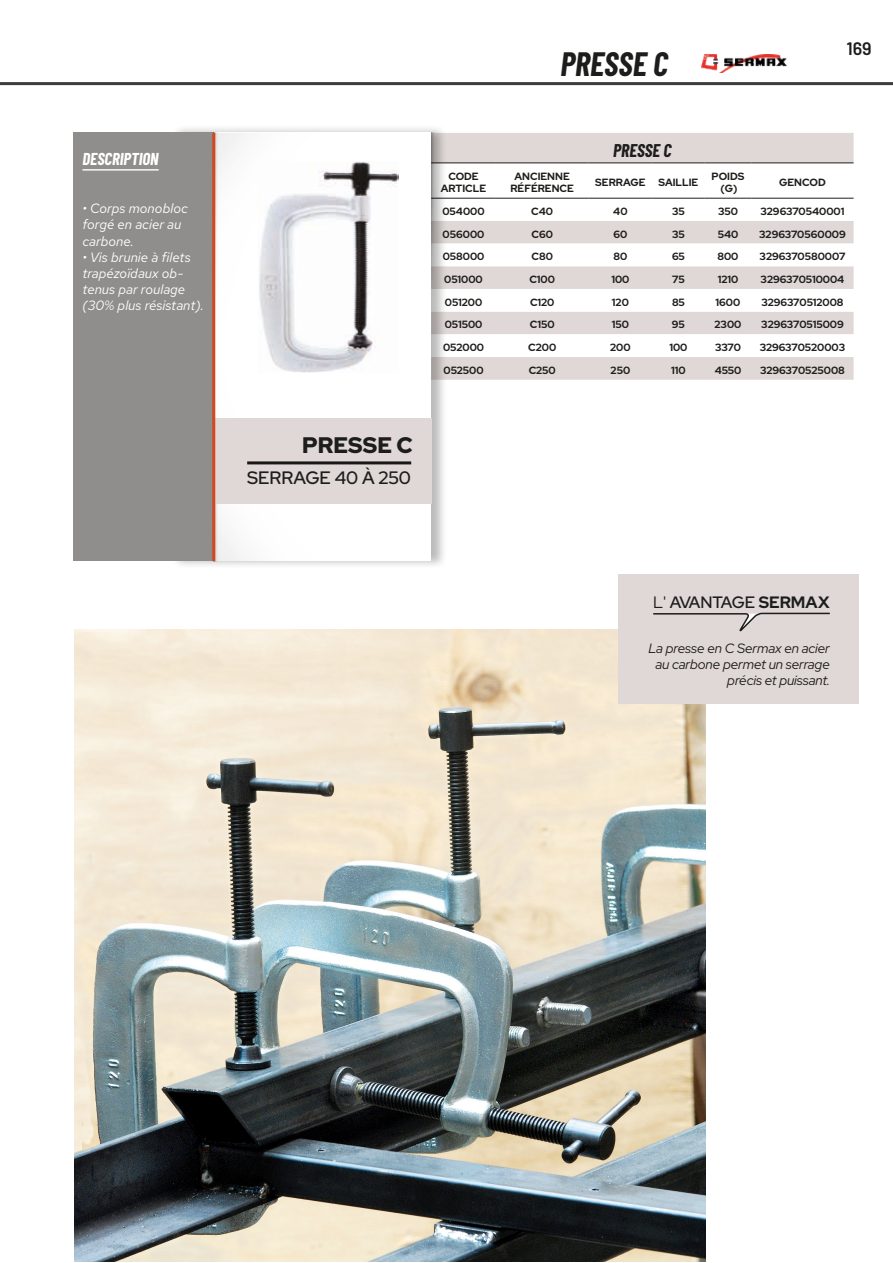
<style>
.page{position:relative;width:893px;height:1263px;background:#fff}
.page>*{position:absolute;margin:0;border:0;box-sizing:border-box;transform-origin:0 0}
.t1{font:italic 700 33px "Barlow Condensed";color:#1d1d1b}
.t2{font:900 22.5px "Red Hat Display";color:#1d1d1b}
.t3{font:500 18px "Red Hat Display";color:#1d1d1b}
.t4{font:italic 700 18px "Barlow Condensed";color:#1d1d1b}
.t5{font:600 18px "Barlow";color:#1d1d1b}
.t6{font:italic 700 16.8px "Barlow Condensed";color:#fff}
.t7{font:500 16.5px "Red Hat Display";letter-spacing:-.035em;color:#1d1d1b}
.t8{font:italic 13.5px/16.2px "Red Hat Text";color:#fff}
.t9{font:italic 13.5px/15.8px "Red Hat Display";letter-spacing:-.005em;color:#1d1d1b;text-align:right}
.t10{font:700 10.5px/12.6px "Red Hat Display";color:#1d1d1b;text-align:center}
.s1{font-weight:400}
.s2{font-weight:700}
</style>
<div class="page">
<hr style="left:0;top:82px;width:893px;height:3px;background:#3d3d3c">
<div style="left:172px;top:125px;width:276px;height:444px;background:#1d1d1b;opacity:.3"></div>
<div style="left:171px;top:133px;width:260px;height:428px;background:#fff"></div>
<div style="left:214px;top:419px;width:217px;height:85px;background:#dfd8d6"></div>
<div style="left:74px;top:133px;width:140px;height:428px;background:#908e8d"></div>
<svg style="left:215px;top:133px;width:105px;height:428px"></svg>
<svg style="left:215px;top:133px;width:4px;height:163px"></svg>
<hr style="left:83px;top:169px;width:76px;height:2px;background:#fff">
<hr style="left:247px;top:461px;width:164px;height:3px;background:#1d1d1b">
<div style="left:431px;top:133px;width:423px;height:247px;background:#dfd8d6"></div>
<svg style="left:431px;top:163px;width:423px;height:194px"></svg>
<svg style="left:431px;top:199px;width:423px;height:22px"></svg>
<hr style="left:431px;top:162px;width:65px;height:1px;background:#1d1d1b">
<hr style="left:496px;top:162px;width:92px;height:1px;background:#1d1d1b">
<hr style="left:588px;top:162px;width:64px;height:1px;background:#1d1d1b">
<hr style="left:652px;top:162px;width:53px;height:1px;background:#1d1d1b">
<hr style="left:705px;top:162px;width:46px;height:1px;background:#1d1d1b">
<hr style="left:751px;top:162px;width:103px;height:1px;background:#1d1d1b">
<hr style="left:431px;top:198px;width:65px;height:1px;background:#1d1d1b">
<hr style="left:496px;top:198px;width:92px;height:1px;background:#1d1d1b">
<hr style="left:588px;top:198px;width:64px;height:1px;background:#1d1d1b">
<hr style="left:652px;top:198px;width:53px;height:1px;background:#1d1d1b">
<hr style="left:705px;top:198px;width:46px;height:1px;background:#1d1d1b">
<hr style="left:751px;top:198px;width:103px;height:1px;background:#1d1d1b">
<img style="left:259px;top:162px;width:139px;height:210px">
<hr style="left:212px;top:133px;width:3px;height:428px;background:#d4481e">
<img style="left:702px;top:55px;width:85px;height:18px">
<img style="left:74px;top:630px;width:632px;height:631px">
<div style="left:618px;top:574px;width:241px;height:130px;background:#dfd8d6"></div>
<svg style="left:653px;top:612px;width:177px;height:20px"></svg>
<h3 class="t6" style="left:83px;top:147px;width:78px">DESCRIPTION</h3>
<p class="t8" style="left:83px;top:200px;width:107px">• Corps monobloc forgé en acier au carbone.</p>
<p class="t8" style="left:83px;top:249px;width:123px">• Vis brunie à filets trapézoïdaux ob&shy;tenus par roulage (30% plus résistant).</p>
<h2 class="t2" style="left:302px;top:430px;width:112px">PRESSE C</h2>
<h3 class="t3" style="left:247px;top:466px;width:165px">SERRAGE 40 À 250</h3>
<h1 class="t1" style="left:560px;top:40px;width:109px">PRESSE C</h1>
<h3 class="t4" style="left:613px;top:138px;width:60px">PRESSE C</h3>
<h3 class="t5" style="left:846px;top:35px;width:27px">169</h3>
<p class="t10" style="left:441px;top:169px;width:47px">CODE<br>ARTICLE</p>
<p class="t10" style="left:510px;top:169px;width:65px">ANCIENNE<br>RÉFÉRENCE</p>
<p class="t10" style="left:595px;top:176px;width:105px">SERRAGE SAILLIE</p>
<p class="t10" style="left:711px;top:169px;width:34px">POIDS (G)</p>
<p class="t10" style="left:779px;top:176px;width:48px">GENCOD</p>
<p class="t10" style="left:442px;top:205px;width:44px">054000</p>
<p class="t10" style="left:531px;top:205px;width:23px">C40</p>
<p class="t10" style="left:613px;top:205px;width:16px">40</p>
<p class="t10" style="left:672px;top:205px;width:14px">35</p>
<p class="t10" style="left:718px;top:205px;width:21px">350</p>
<p class="t10" style="left:760px;top:205px;width:85px">3296370540001</p>
<p class="t10" style="left:443px;top:227px;width:43px">056000</p>
<p class="t10" style="left:531px;top:227px;width:23px">C60</p>
<p class="t10" style="left:613px;top:227px;width:15px">60</p>
<p class="t10" style="left:672px;top:227px;width:14px">35</p>
<p class="t10" style="left:718px;top:227px;width:22px">540</p>
<p class="t10" style="left:759px;top:227px;width:88px">3296370560009</p>
<p class="t10" style="left:443px;top:250px;width:43px">058000</p>
<p class="t10" style="left:531px;top:250px;width:23px">C80</p>
<p class="t10" style="left:613px;top:250px;width:15px">80</p>
<p class="t10" style="left:672px;top:250px;width:14px">65</p>
<p class="t10" style="left:717px;top:250px;width:23px">800</p>
<p class="t10" style="left:760px;top:250px;width:87px">3296370580007</p>
<p class="t10" style="left:444px;top:273px;width:40px">051000</p>
<p class="t10" style="left:529px;top:273px;width:27px">C100</p>
<p class="t10" style="left:611px;top:273px;width:20px">100</p>
<p class="t10" style="left:672px;top:273px;width:14px">75</p>
<p class="t10" style="left:718px;top:273px;width:22px">1210</p>
<p class="t10" style="left:761px;top:273px;width:85px">3296370510004</p>
<p class="t10" style="left:445px;top:296px;width:39px">051200</p>
<p class="t10" style="left:530px;top:296px;width:26px">C120</p>
<p class="t10" style="left:612px;top:296px;width:18px">120</p>
<p class="t10" style="left:672px;top:296px;width:14px">85</p>
<p class="t10" style="left:716px;top:296px;width:26px">1600</p>
<p class="t10" style="left:761px;top:296px;width:84px">3296370512008</p>
<p class="t10" style="left:445px;top:318px;width:39px">051500</p>
<p class="t10" style="left:530px;top:318px;width:26px">C150</p>
<p class="t10" style="left:612px;top:318px;width:19px">150</p>
<p class="t10" style="left:672px;top:318px;width:15px">95</p>
<p class="t10" style="left:715px;top:318px;width:28px">2300</p>
<p class="t10" style="left:761px;top:318px;width:84px">3296370515009</p>
<p class="t10" style="left:443px;top:341px;width:43px">052000</p>
<p class="t10" style="left:528px;top:341px;width:29px">C200</p>
<p class="t10" style="left:610px;top:341px;width:22px">200</p>
<p class="t10" style="left:669px;top:341px;width:20px">100</p>
<p class="t10" style="left:715px;top:341px;width:28px">3370</p>
<p class="t10" style="left:760px;top:341px;width:87px">3296370520003</p>
<p class="t10" style="left:443px;top:364px;width:42px">052500</p>
<p class="t10" style="left:529px;top:364px;width:29px">C250</p>
<p class="t10" style="left:611px;top:364px;width:21px">250</p>
<p class="t10" style="left:671px;top:364px;width:16px">110</p>
<p class="t10" style="left:715px;top:364px;width:28px">4550</p>
<p class="t10" style="left:760px;top:364px;width:86px">3296370525008</p>
<h3 class="t7" style="left:653px;top:592px;width:178px"><span class="s1">L'</span> AVANTAGE <span class="s2">SERMAX</span></h3>
<p class="t9" style="left:649px;top:640px;width:183px">La presse en C Sermax en acier au carbone permet un serrage précis et puissant.</p>
</div>
